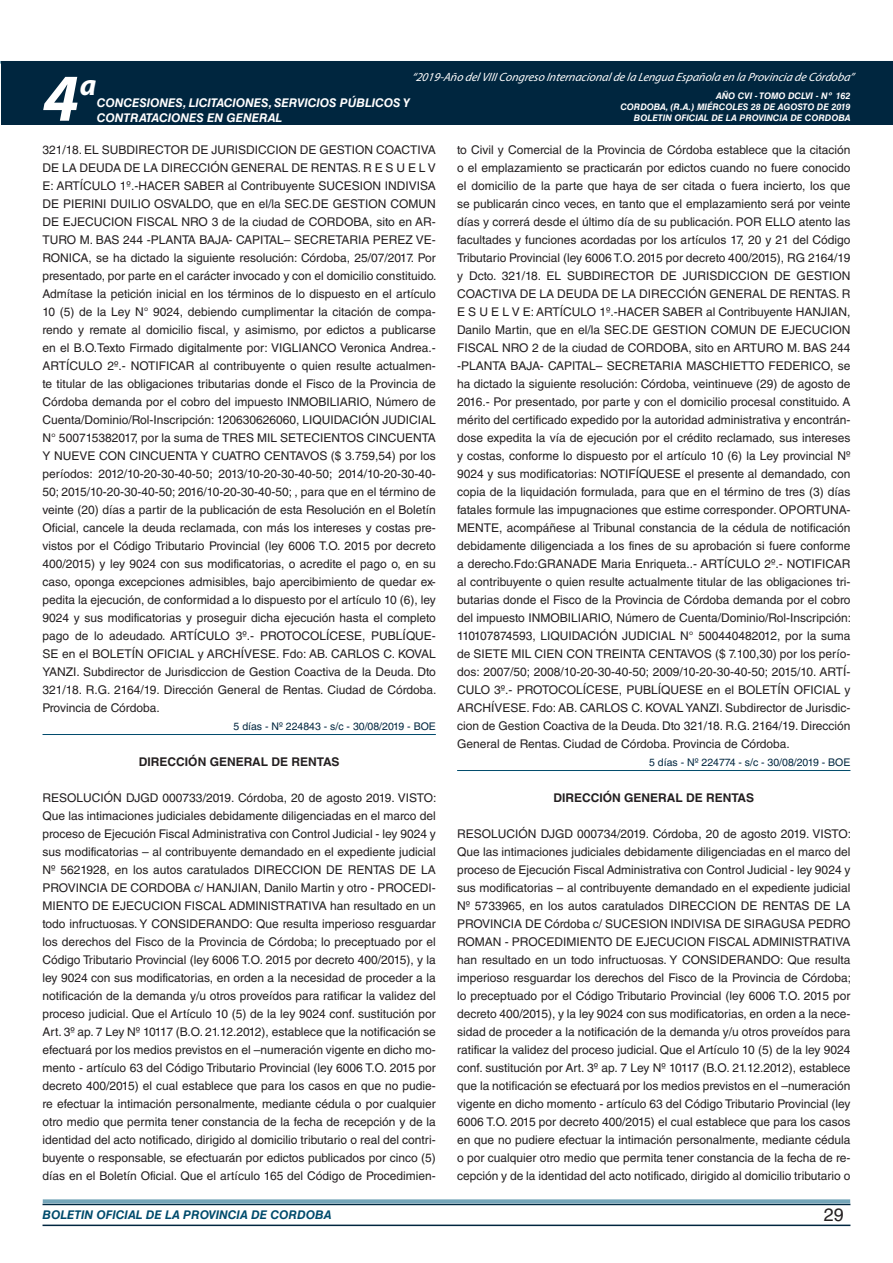
<style>
.page{position:relative;width:893px;height:1263px;background:#fff}
.page>*{position:absolute;margin:0;border:0;box-sizing:border-box;transform-origin:0 0}
.t1{font:italic 700 67.5px "Myriad Pro";color:#fff}
.t2{font:italic 700 30px "Myriad Pro";color:#fff}
.t3{font:18px "Helvetica LT Std";color:#231f20}
.t4{font:12px/18px "Helvetica LT Std";color:#231f20;text-align:justify}
.t5{font:italic 12px "Myriad Pro";color:#fff}
.t6{font:italic 700 12px/14.4px "Helvetica LT Std";color:#fff}
.t7{font:700 12px "Helvetica LT Std";color:#231f20}
.t8{font:italic 700 12px "Helvetica LT Std";color:#004b6c}
.t9{font:10.5px "Helvetica LT Std";color:#00263f}
.t10{font:italic 700 9px/10.8px "Helvetica LT Std";color:#fff;text-align:right}
</style>
<div class="page">
<hr style="left:43px;top:1224px;width:807px;height:2px;background:#00263f">
<div style="left:42px;top:1198px;width:809px;height:8px;background:#fff;opacity:.75"></div>
<div style="left:1px;top:61px;width:892px;height:64px;background:#00263f"></div>
<hr style="left:43px;top:734px;width:393px;height:1px;background:#004b6c">
<hr style="left:457px;top:770px;width:393px;height:1px;background:#004b6c">
<p class="t5" style="left:412px;top:70px;width:444px">“2019-Año delVIIICongreso Internacionalde la Lengua Esp añola en la Provincia de Córdoba”</p>
<h1 class="t1" style="left:43px;top:54px;width:38px">4</h1>
<h2 class="t2" style="left:80px;top:66px;width:18px">a</h2>
<p class="t10" style="left:620px;top:91px;width:232px">AÑO CVI - TOMO DCLVI - Nº 162<br>CORDOBA, (R.A.) MIÉRCOLES 28 DE AGOSTO DE 2019</p>
<p class="t6" style="left:97px;top:96px;width:315px">CONCESIONES, LICITACIONES, SERVICIOS PÚBLICOS Y<br>CONTRATACIONES EN GENERAL</p>
<p class="t10" style="left:634px;top:112px;width:218px">BOLETIN OFICIAL DE LA PROVINCIA DE CORDOBA</p>
<p class="t4" style="left:43px;top:141px;width:396px">321/18. EL SUBDIRECTOR DE JURISDICCION DE GESTION COACTIVA DE LA DEUDA DE LA DIRECCIÓN GENERAL DE RENTAS. R E S U E L V E: ARTÍCULO 1º.-HACER SABER al Contribuyente SUCESION INDIVISA DE PIERINI DUILIO OSVALDO, que en el/la SEC.DE GESTION COMUN DE EJECUCION FISCAL NRO 3 de la ciudad de CORDOBA, sito en AR-TURO M. BAS 244 -PLANTA BAJA- CAPITAL– SECRETARIA PEREZ VE-RONICA, se ha dictado la siguiente resolución: Córdoba, 25/07/2017. Por presentado, por parte en el carácter invocado y con el domicilio constituido.<br>Admítase la petición inicial en los términos de lo dispuesto en el artículo 10 (5) de la Ley N° 9024, debiendo cumplimentar la citación de compa&shy;rendo y remate al domicilio fiscal, y asimismo, por edictos a publicarse en el B.O.Texto Firmado digitalmente por: VIGLIANCO Veronica Andrea.- ARTÍCULO 2º.- NOTIFICAR al contribuyente o quien resulte actualmen&shy;te titular de las obligaciones tributarias donde el Fisco de la Provincia de Córdoba demanda por el cobro del impuesto INMOBILIARIO, Número de Cuenta/Dominio/Rol-Inscripción: 120630626060, LIQUIDACIÓN JUDICIAL N° 500715382017, por la suma de TRES MIL SETECIENTOS CINCUENTA Y NUEVE CON CINCUENTA Y CUATRO CENTAVOS ($ 3.759,54) por los períodos: 2012/10-20-30-40-50; 2013/10-20-30-40-50; 2014/10-20-30-40- 50; 2015/10-20-30-40-50; 2016/10-20-30-40-50; , para que en el término de veinte (20) días a partir de la publicación de esta Resolución en el Boletín Oficial, cancele la deuda reclamada, con más los intereses y costas pre&shy;vistos por el Código Tributario Provincial (ley 6006 T.O. 2015 por decreto 400/2015) y ley 9024 con sus modificatorias, o acredite el pago o, en su caso, oponga excepciones admisibles, bajo apercibimiento de quedar ex&shy;pedita la ejecución, de conformidad a lo dispuesto por el artículo 10 (6), ley 9024 y sus modificatorias y proseguir dicha ejecución hasta el completo pago de lo adeudado. ARTÍCULO 3º.- PROTOCOLÍCESE, PUBLÍQUE-SE en el BOLETÍN OFICIAL y ARCHÍVESE. Fdo: AB. CARLOS C. KOVAL YANZI. Subdirector de Jurisdiccion de Gestion Coactiva de la Deuda. Dto 321/18. R.G. 2164/19. Dirección General de Rentas. Ciudad de Córdoba.<br>Provincia de Córdoba.</p>
<p class="t9" style="left:234px;top:720px;width:204px">5 días - Nº 224843 - s/c - 30/08/2019 - BOE</p>
<p class="t7" style="left:139px;top:754px;width:202px">DIRECCIÓN GENERAL DE RENTAS</p>
<p class="t4" style="left:43px;top:789px;width:395px">RESOLUCIÓN DJGD 000733/2019. Córdoba, 20 de agosto 2019. VISTO:<br>Que las intimaciones judiciales debidamente diligenciadas en el marco del proceso de Ejecución Fiscal Administrativa con Control Judicial - ley 9024 y sus modificatorias – al contribuyente demandado en el expediente judicial Nº 5621928, en los autos caratulados DIRECCION DE RENTAS DE LA PROVINCIA DE CORDOBA c/ HANJIAN, Danilo Martin y otro - PROCEDI-MIENTO DE EJECUCION FISCAL ADMINISTRATIVA han resultado en un todo infructuosas. Y CONSIDERANDO: Que resulta imperioso resguardar los derechos del Fisco de la Provincia de Córdoba; lo preceptuado por el Código Tributario Provincial (ley 6006 T.O. 2015 por decreto 400/2015), y la ley 9024 con sus modificatorias, en orden a la necesidad de proceder a la notificación de la demanda y/u otros proveídos para ratificar la validez del proceso judicial. Que el Artículo 10 (5) de la ley 9024 conf. sustitución por Art. 3º ap. 7 Ley Nº 10117 (B.O. 21.12.2012), establece que la notificación se efectuará por los medios previstos en el –numeración vigente en dicho mo&shy;mento - artículo 63 del Código Tributario Provincial (ley 6006 T.O. 2015 por decreto 400/2015) el cual establece que para los casos en que no pudie&shy;re efectuar la intimación personalmente, mediante cédula o por cualquier otro medio que permita tener constancia de la fecha de recepción y de la identidad del acto notificado, dirigido al domicilio tributario o real del contri&shy;buyente o responsable, se efectuarán por edictos publicados por cinco (5) días en el Boletín Oficial. Que el artículo 165 del Código de Procedimien-</p>
<p class="t4" style="left:457px;top:141px;width:395px">to Civil y Comercial de la Provincia de Córdoba establece que la citación o el emplazamiento se practicarán por edictos cuando no fuere conocido el domicilio de la parte que haya de ser citada o fuera incierto, los que se publicarán cinco veces, en tanto que el emplazamiento será por veinte días y correrá desde el último día de su publicación. POR ELLO atento las facultades y funciones acordadas por los artículos 17, 20 y 21 del Código Tributario Provincial (ley 6006 T.O. 2015 por decreto 400/2015), RG 2164/19 y Dcto. 321/18. EL SUBDIRECTOR DE JURISDICCION DE GESTION COACTIVA DE LA DEUDA DE LA DIRECCIÓN GENERAL DE RENTAS. R E S U E L V E: ARTÍCULO 1º.-HACER SABER al Contribuyente HANJIAN, Danilo Martin, que en el/la SEC.DE GESTION COMUN DE EJECUCION FISCAL NRO 2 de la ciudad de CORDOBA, sito en ARTURO M. BAS 244 -PLANTA BAJA- CAPITAL– SECRETARIA MASCHIETTO FEDERICO, se ha dictado la siguiente resolución: Córdoba, veintinueve (29) de agosto de 2016.- Por presentado, por parte y con el domicilio procesal constituido. A mérito del certificado expedido por la autoridad administrativa y encontrán&shy;dose expedita la vía de ejecución por el crédito reclamado, sus intereses y costas, conforme lo dispuesto por el artículo 10 (6) la Ley provincial Nº 9024 y sus modificatorias: NOTIFÍQUESE el presente al demandado, con copia de la liquidación formulada, para que en el término de tres (3) días fatales formule las impugnaciones que estime corresponder. OPORTUNA-MENTE, acompáñese al Tribunal constancia de la cédula de notificación debidamente diligenciada a los fines de su aprobación si fuere conforme a derecho.Fdo:GRANADE Maria Enriqueta..- ARTÍCULO 2º.- NOTIFICAR al contribuyente o quien resulte actualmente titular de las obligaciones tri&shy;butarias donde el Fisco de la Provincia de Córdoba demanda por el cobro del impuesto INMOBILIARIO, Número de Cuenta/Dominio/Rol-Inscripción:<br>110107874593, LIQUIDACIÓN JUDICIAL N° 500440482012, por la suma de SIETE MIL CIEN CON TREINTA CENTAVOS ($ 7.100,30) por los perío&shy;dos: 2007/50; 2008/10-20-30-40-50; 2009/10-20-30-40-50; 2015/10. ARTÍ-CULO 3º.- PROTOCOLÍCESE, PUBLÍQUESE en el BOLETÍN OFICIAL y ARCHÍVESE. Fdo: AB. CARLOS C. KOVAL YANZI. Subdirector de Jurisdic&shy;cion de Gestion Coactiva de la Deuda. Dto 321/18. R.G. 2164/19. Dirección General de Rentas. Ciudad de Córdoba. Provincia de Córdoba.</p>
<p class="t9" style="left:649px;top:756px;width:203px">5 días - Nº 224774 - s/c - 30/08/2019 - BOE</p>
<p class="t7" style="left:554px;top:790px;width:202px">DIRECCIÓN GENERAL DE RENTAS</p>
<p class="t4" style="left:457px;top:825px;width:395px">RESOLUCIÓN DJGD 000734/2019. Córdoba, 20 de agosto 2019. VISTO:<br>Que las intimaciones judiciales debidamente diligenciadas en el marco del proceso de Ejecución Fiscal Administrativa con Control Judicial - ley 9024 y sus modificatorias – al contribuyente demandado en el expediente judicial Nº 5733965, en los autos caratulados DIRECCION DE RENTAS DE LA PROVINCIA DE Córdoba c/ SUCESION INDIVISA DE SIRAGUSA PEDRO ROMAN - PROCEDIMIENTO DE EJECUCION FISCAL ADMINISTRATIVA han resultado en un todo infructuosas. Y CONSIDERANDO: Que resulta imperioso resguardar los derechos del Fisco de la Provincia de Córdoba; lo preceptuado por el Código Tributario Provincial (ley 6006 T.O. 2015 por decreto 400/2015), y la ley 9024 con sus modificatorias, en orden a la nece&shy;sidad de proceder a la notificación de la demanda y/u otros proveídos para ratificar la validez del proceso judicial. Que el Artículo 10 (5) de la ley 9024 conf. sustitución por Art. 3º ap. 7 Ley Nº 10117 (B.O. 21.12.2012), establece que la notificación se efectuará por los medios previstos en el –numeración vigente en dicho momento - artículo 63 del Código Tributario Provincial (ley 6006 T.O. 2015 por decreto 400/2015) el cual establece que para los casos en que no pudiere efectuar la intimación personalmente, mediante cédula o por cualquier otro medio que permita tener constancia de la fecha de re&shy;cepción y de la identidad del acto notificado, dirigido al domicilio tributario o</p>
<p class="t8" style="left:43px;top:1208px;width:290px">BOLETIN OFICIAL DE LA PROVINCIA DE CORDOBA</p>
<h3 class="t3" style="left:824px;top:1204px;width:22px">29</h3>
</div>
